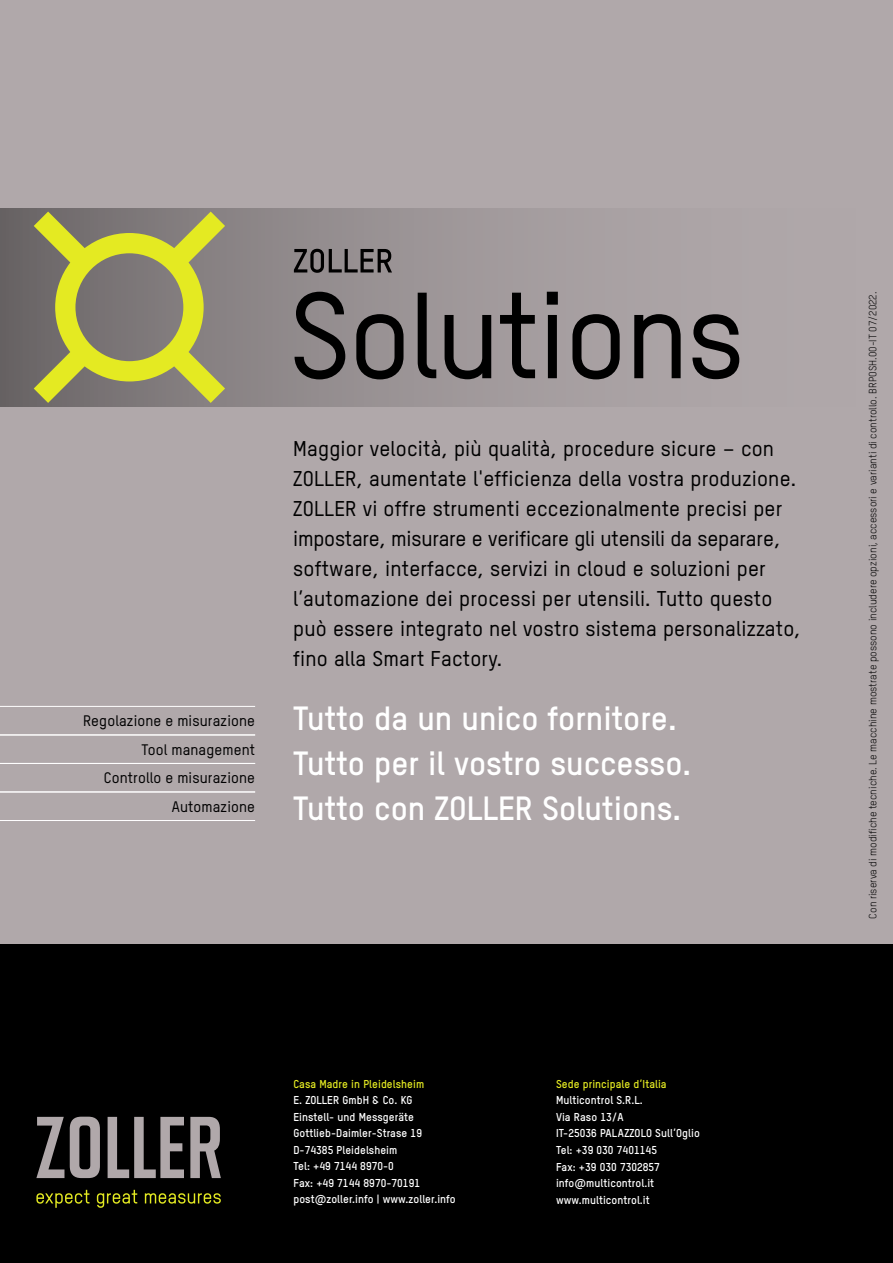
<style>
.page{position:relative;width:893px;height:1263px;background:#fff}
.page>*{position:absolute;margin:0;border:0;box-sizing:border-box;transform-origin:0 0}
.t1{font:500 120px "TSTARPRO";letter-spacing:-.02em;color:#000}
.t2{font:700 33px/45px "TSTARPRO";color:#fff}
.t3{font:500 21px/30px "TSTARPRO";letter-spacing:.01em;color:#000}
.t4{font:500 15px/28.5px "TSTARPRO";letter-spacing:.01em;color:#000;text-align:right}
.t5{font:700 11.25px/16.5px "TSTARPRO";letter-spacing:.005em;color:#fff}
.t6{font:700 11.25px "TSTARPRO";letter-spacing:.005em;color:#e4ea22}
.t7{font:10.5px "TSTARPRO";color:#000}
</style>
<div class="page">
<div style="left:0;top:0;width:893px;height:944px;background:#b0a8aa"></div>
<div style="left:0;top:208px;width:893px;height:198px;background:linear-gradient(to right,#756f71,#bcb3b5)"></div>
<svg style="left:34px;top:212px;width:191px;height:191px;background:#9e9c5a"></svg>
<div style="left:0;top:944px;width:893px;height:319px;background:#000"></div>
<hr style="left:0;top:706px;width:255px;height:1px;background:#fff">
<hr style="left:0;top:735px;width:255px;height:1px;background:#fff">
<hr style="left:0;top:734px;width:255px;height:1px;background:#fff">
<hr style="left:0;top:763px;width:255px;height:1px;background:#fff">
<hr style="left:0;top:792px;width:255px;height:1px;background:#fff">
<hr style="left:0;top:791px;width:255px;height:1px;background:#fff">
<hr style="left:0;top:820px;width:255px;height:1px;background:#fff">
<svg style="left:294px;top:249px;width:98px;height:24px;background:#5d595a"></svg>
<svg style="left:108px;top:1117px;width:76px;height:61px"></svg>
<svg style="left:190px;top:1117px;width:31px;height:61px"></svg>
<svg style="left:36px;top:1117px;width:28px;height:61px"></svg>
<svg style="left:70px;top:1117px;width:30px;height:61px"></svg>
<svg style="left:36px;top:1190px;width:53px;height:18px"></svg>
<svg style="left:97px;top:1190px;width:40px;height:18px"></svg>
<svg style="left:145px;top:1193px;width:76px;height:11px"></svg>
<p class="t4" style="left:83px;top:706px;width:174px">Regolazione e misurazione<br>Tool management<br>Controllo e misurazione<br>Automazione</p>
<h1 class="t1" style="left:289px;top:255px;width:457px">Solutions</h1>
<p class="t3" style="left:293px;top:432px;width:509px">Maggior velocità, più qualità, procedure sicure – con ZOLLER, aumentate l'efficienza della vostra produzione.<br>ZOLLER vi offre strumenti eccezionalmente precisi per impostare, misurare e verificare gli utensili da separare, software, interfacce, servizi in cloud e soluzioni per l’automazione dei processi per utensili. Tutto questo può essere integrato nel vostro sistema personalizzato, fino alla Smart Factory.</p>
<h2 class="t2" style="left:293px;top:694px;width:400px">Tutto da un unico fornitore.<br>Tutto per il vostro successo.<br>Tutto con ZOLLER Solutions.</h2>
<p class="t6" style="left:293px;top:1076px;width:132px">Casa Madre in Pleidelsheim</p>
<p class="t5" style="left:293px;top:1091px;width:164px">E. ZOLLER GmbH &amp; Co. KG<br>Einstell- und Messgeräte<br>Gottlieb-Daimler-Strase 19<br>D-74385 Pleidelsheim<br>Tel: +49 7144 8970-0<br>Fax: +49 7144 8970-70191 post@zoller.info | www.zoller.info</p>
<p class="t6" style="left:556px;top:1076px;width:112px">Sede principale d’Italia</p>
<p class="t5" style="left:556px;top:1091px;width:145px">Multicontrol S.R.L.<br>Via Raso 13/A<br>IT-25036 PALAZZOLO Sull’Oglio<br>Tel: +39 030 7401145<br>Fax: +39 030 7302857 info@multicontrol.it www.multicontrol.it</p>
<p class="t7" style="left:866px;top:918px;width:628px;rotate:-90deg">Con riserva di modifiche tecniche. Le macchine mostrate possono includere opzioni, accessori e varianti di controllo. BRPOSH.00-IT 07/2022.</p>
</div>
